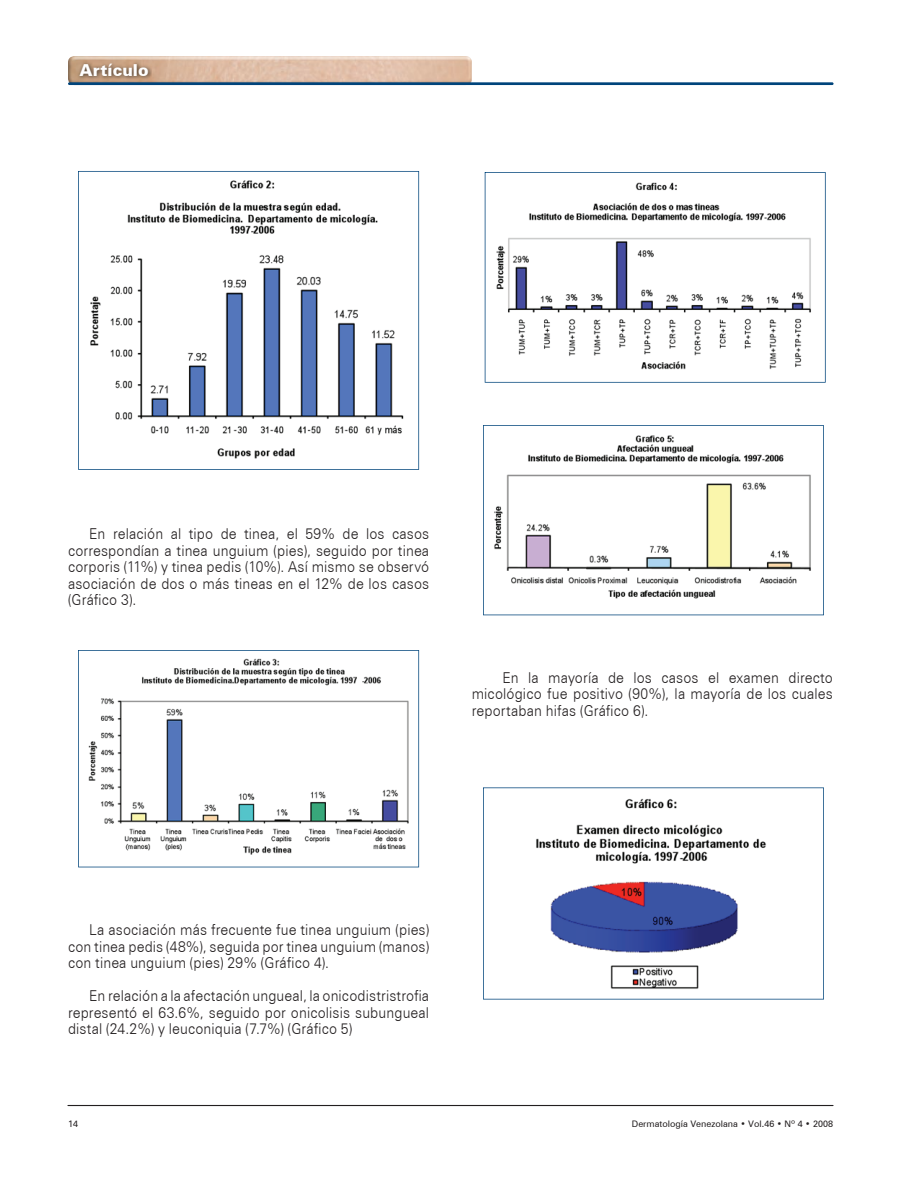
<style>
.page{position:relative;width:918px;height:1188px;background:#fff}
.page>*{position:absolute;margin:0;border:0;box-sizing:border-box;transform-origin:0 0}
.t1{font:900 16.5px "Zurich BT";letter-spacing:.005em;color:#fff}
.t2{font:300 15px/16.5px "Zurich BT";letter-spacing:.01em;color:#231f20;text-align:justify;scale:.93 1}
.t3{font:9px "Zurich BT";color:#231f20}
</style>
<div class="page">
<img style="left:68px;top:56px;width:404px;height:26px">
<hr style="left:67px;top:1105px;width:767px;height:1px;background:#231f20">
<hr style="left:68px;top:82px;width:766px;height:3px;background:#00447b">
<svg style="left:78px;top:171px;width:341px;height:299px"></svg>
<svg style="left:78px;top:650px;width:341px;height:217px"></svg>
<svg style="left:485px;top:172px;width:341px;height:211px"></svg>
<svg style="left:483px;top:425px;width:341px;height:190px"></svg>
<svg style="left:483px;top:787px;width:341px;height:213px"></svg>
<img style="left:76px;top:61px;width:76px;height:19px">
<p class="t1" style="left:80px;top:60px;width:70px">Artículo</p>
<p class="t2" style="left:68px;top:525px;width:390px;text-indent:21px">En relación al tipo de tinea, el 59% de los casos correspondían a tinea unguium (pies), seguido por tinea corporis (11%) y tinea pedis (10%). Así mismo se observó asociación de dos o más tineas en el 12% de los casos (Gráfico 3).</p>
<p class="t2" style="left:472px;top:669px;width:390px;text-indent:31px">En la mayoría de los casos el examen directo micológico fue positivo (90%), la mayoría de los cuales reportaban hifas (Gráfico 6).</p>
<p class="t2" style="left:68px;top:921px;width:390px;text-indent:21px">La asociación más frecuente fue tinea unguium (pies) con tinea pedis (48%), seguida por tinea unguium (manos) con tinea unguium (pies) 29% (Gráfico 4).</p>
<p class="t2" style="left:68px;top:987px;width:390px;text-indent:21px">En relación a la afectación ungueal, la onicodistristrofia representó el 63.6%, seguido por onicolisis subungueal distal (24.2%) y leuconiquia (7.7%) (Gráfico 5)</p>
<p class="t3" style="left:68px;top:1118px;width:11px">14</p>
<p class="t3" style="left:632px;top:1118px;width:203px">Dermatología Venezolana • Vol.46 • Nº 4 • 2008</p>
</div>
